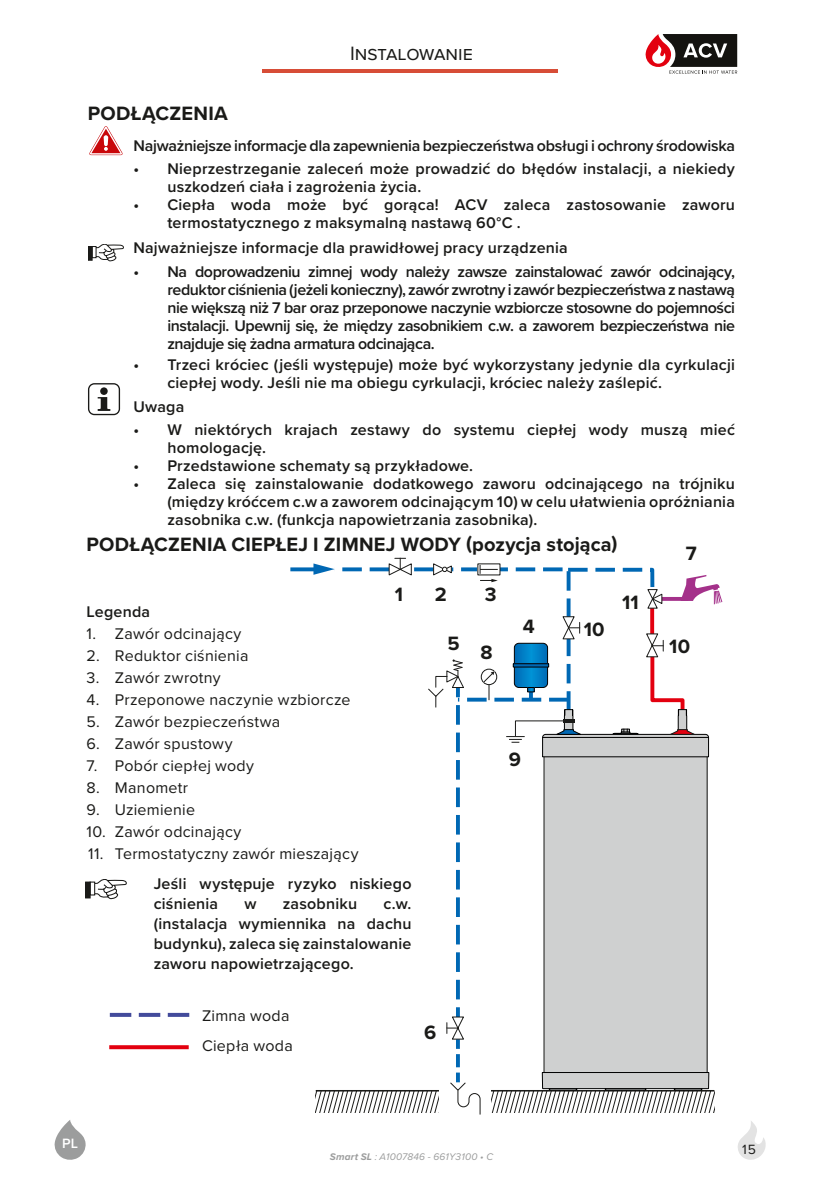
<style>
.page{position:relative;width:840px;height:1191px;background:#fff}
.page>*{position:absolute;margin:0;border:0;box-sizing:border-box;transform-origin:0 0}
.t1{font:700 20px "Proxima Nova";letter-spacing:.01em;color:#1a1a18}
.t2{font:20px "Proxima Nova";color:#1a1a18}
.Textes_Tab_12{font:600 16px/18px "Proxima Nova";letter-spacing:.01em;color:#1a1a18}
.t3{font:16px/30px "Proxima Nova";letter-spacing:.015em;color:#1a1a18}
.Textes_Tab_12-2{font:600 16px "Proxima Nova";letter-spacing:-.015em;color:#1a1a18}
.t4{font:600 14px "Proxima Nova";color:#fff}
.t5{font:13.8px "Proxima Nova";color:#1a1a18}
.t6{font:italic 10px "Proxima Nova";letter-spacing:.025em;color:#9c9d9d}
.s1{font-weight:700}
</style>
<div class="page">
<svg style="left:89px;top:126px;width:34px;height:29px"></svg>
<svg style="left:104px;top:135px;width:4px;height:11px"></svg>
<div style="left:88px;top:246px;width:4px;height:15px;border:1px solid #1a1a18"></div>
<svg style="left:91px;top:244px;width:32px;height:18px"></svg>
<svg style="left:88px;top:383px;width:32px;height:32px"></svg>
<svg style="left:456px;top:1007px;width:3px;height:9px"></svg>
<svg style="left:290px;top:567px;width:23px;height:4px"></svg>
<div style="left:543px;top:753px;width:163px;height:329px;background:#cfd0d0"></div>
<svg style="left:315px;top:1016px;width:399px;height:99px"></svg>
<svg style="left:313px;top:558px;width:409px;height:441px"></svg>
<svg style="left:110px;top:1013px;width:79px;height:4px"></svg>
<svg style="left:109px;top:1045px;width:80px;height:4px"></svg>
<hr style="left:262px;top:69px;width:295px;height:4px;background:#d74d37">
<hr style="left:86px;top:882px;width:4px;height:16px;background:#1a1a18">
<svg style="left:89px;top:879px;width:37px;height:20px"></svg>
<svg style="left:645px;top:34px;width:91px;height:40px"></svg>
<svg style="left:738px;top:1121px;width:27px;height:39px"></svg>
<svg style="left:54px;top:1120px;width:32px;height:40px"></svg>
<p class="t2" style="left:350px;top:38px;width:124px">Instalowanie</p>
<p class="t1" style="left:88px;top:99px;width:141px">PODŁĄCZENIA</p>
<p class="Textes_Tab_12-2" style="left:133px;top:133px;width:602px">Najważniejsze informacje dla zapewnienia bezpieczeństwa obsługi i ochrony środowiska</p>
<p class="Textes_Tab_12" style="left:167px;top:160px;width:568px;text-indent:-34px">• Nieprzestrzeganie zaleceń może prowadzić do błędów instalacji, a niekiedy uszkodzeń ciała i zagrożenia życia.</p>
<p class="Textes_Tab_12" style="left:167px;top:196px;width:568px;text-indent:-34px">• Ciepła woda może być gorąca! ACV zaleca zastosowanie zaworu termostatycznego z maksymalną nastawą 60°C .</p>
<p class="Textes_Tab_12" style="left:133px;top:238px;width:435px">Najważniejsze informacje dla prawidłowej pracy urządzenia</p>
<p class="Textes_Tab_12" style="left:167px;top:262px;width:568px;text-align:justify;text-indent:-34px">• Na doprowadzeniu zimnej wody należy zawsze zainstalować zawór odcinający, reduktor ciśnienia (jeżeli konieczny), zawór zwrotny i zawór bezpieczeństwa z nastawą nie większą niż 7 bar oraz przeponowe naczynie wzbiorcze stosowne do pojemności instalacji. Upewnij się, że między zasobnikiem c.w. a zaworem bezpieczeństwa nie znajduje się żadna armatura odcinająca.</p>
<p class="Textes_Tab_12" style="left:167px;top:355px;width:568px;text-indent:-34px">• Trzeci króciec (jeśli występuje) może być wykorzystany jedynie dla cyrkulacji ciepłej wody. Jeśli nie ma obiegu cyrkulacji, króciec należy zaślepić.</p>
<p class="Textes_Tab_12" style="left:133px;top:397px;width:52px">Uwaga</p>
<p class="Textes_Tab_12" style="left:167px;top:420px;width:568px;text-indent:-34px">• W niektórych krajach zestawy do systemu ciepłej wody muszą mieć homologację.</p>
<p class="Textes_Tab_12" style="left:133px;top:456px;width:341px">• Przedstawione schematy są przykładowe.</p>
<p class="Textes_Tab_12" style="left:167px;top:474px;width:568px;text-align:justify;text-indent:-34px">• Zaleca się zainstalowanie dodatkowego zaworu odcinającego na trójniku (między króćcem c.w a zaworem odcinającym 10) w celu ułatwienia opróżniania zasobnika c.w. (funkcja napowietrzania zasobnika).</p>
<p class="t1" style="left:86px;top:529px;width:532px">PODŁĄCZENIA CIEPŁEJ I ZIMNEJ WODY (pozycja stojąca)</p>
<p class="t1" style="left:685px;top:538px;width:12px">7</p>
<p class="Textes_Tab_12" style="left:86px;top:602px;width:65px">Legenda</p>
<p class="t3" style="left:86px;top:618px;width:156px">1. Zawór odcinający</p>
<p class="t3" style="left:86px;top:640px;width:163px">2. Reduktor ciśnienia</p>
<p class="t3" style="left:86px;top:662px;width:135px">3. Zawór zwrotny</p>
<p class="t3" style="left:86px;top:684px;width:265px">4. Przeponowe naczynie wzbiorcze</p>
<p class="t3" style="left:86px;top:706px;width:195px">5. Zawór bezpieczeństwa</p>
<p class="t3" style="left:86px;top:728px;width:147px">6. Zawór spustowy</p>
<p class="t3" style="left:86px;top:750px;width:169px">7. Pobór ciepłej wody</p>
<p class="t3" style="left:86px;top:772px;width:103px">8. Manometr</p>
<p class="t3" style="left:86px;top:794px;width:110px">9. Uziemienie</p>
<p class="t3" style="left:86px;top:816px;width:156px">10. Zawór odcinający</p>
<p class="t3" style="left:88px;top:838px;width:271px">11. Termostatyczny zawór mieszający</p>
<p class="t1" style="left:394px;top:579px;width:10px">1</p>
<p class="Textes_Tab_12" style="left:154px;top:873px;width:259px;line-height:20px">Jeśli występuje ryzyko niskiego ciśnienia</p>
<p class="Textes_Tab_12" style="left:244px;top:894px;width:14px">w</p>
<p class="Textes_Tab_12" style="left:283px;top:894px;width:76px">zasobniku</p>
<p class="Textes_Tab_12" style="left:154px;top:893px;width:259px;line-height:20px;text-align:justify;text-indent:230px">c.w. (instalacja wymiennika na dachu budynku), zaleca się zainstalowanie zaworu napowietrzającego.</p>
<p class="t1" style="left:435px;top:579px;width:13px">2</p>
<p class="t1" style="left:484px;top:579px;width:13px">3</p>
<p class="t1" style="left:447px;top:628px;width:14px">5</p>
<p class="t1" style="left:480px;top:637px;width:14px">8</p>
<p class="t1" style="left:522px;top:611px;width:13px">4</p>
<p class="t1" style="left:508px;top:744px;width:14px">9</p>
<p class="t3" style="left:202px;top:999px;width:92px">Zimna woda<br>Ciepła woda</p>
<p class="t1" style="left:424px;top:1017px;width:14px">6</p>
<p class="t1" style="left:583px;top:615px;width:22px">10</p>
<p class="t1" style="left:622px;top:588px;width:18px">11</p>
<p class="t1" style="left:668px;top:631px;width:22px">10</p>
<p class="t4" style="left:62px;top:1132px;width:17px">PL</p>
<p class="t6" style="left:329px;top:1149px;width:165px"><span class="s1">Smart SL</span> : A1007846 - 661Y3100 • C</p>
<p class="t5" style="left:741px;top:1139px;width:15px">15</p>
</div>
